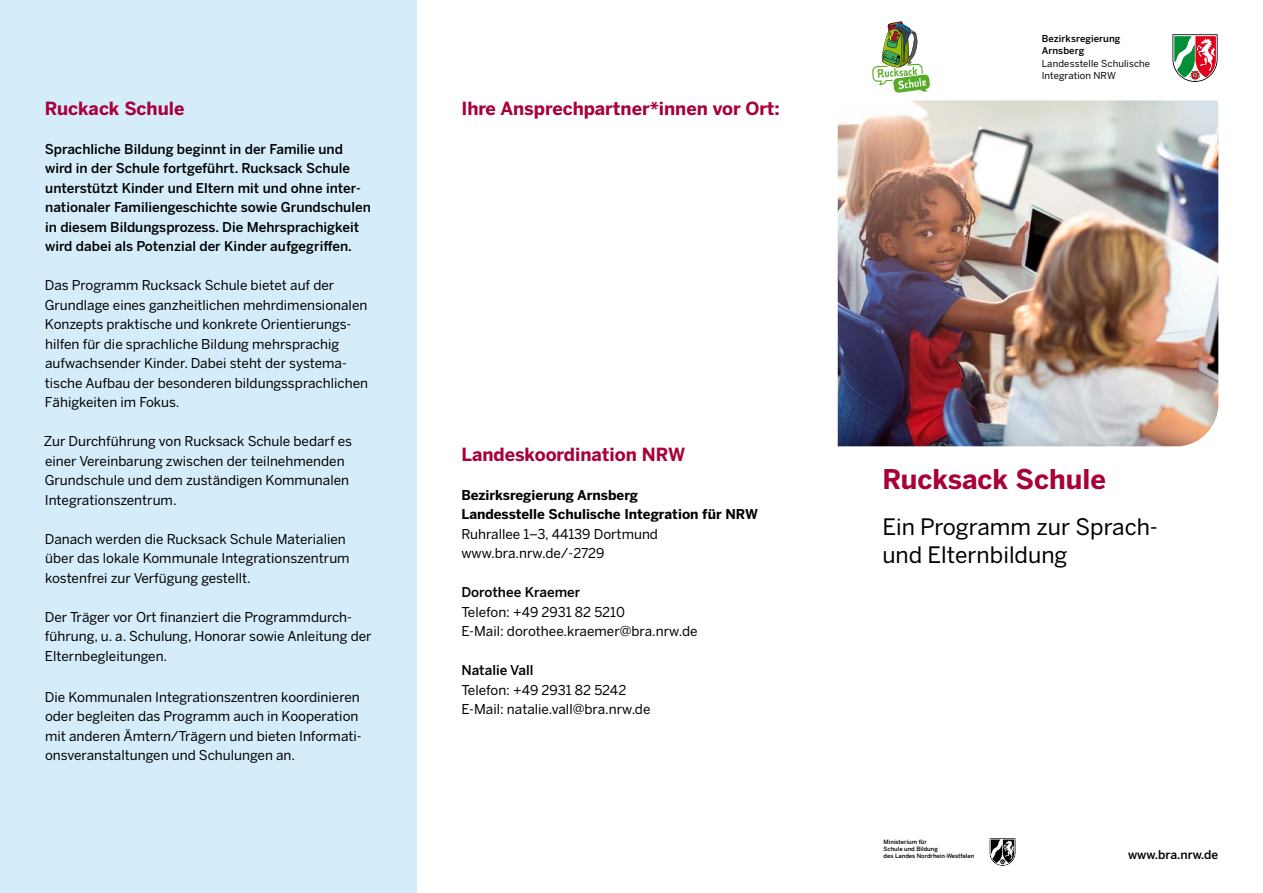
<style>
.page{position:relative;width:1263px;height:893px;background:#fff}
.page>*{position:absolute;margin:0;border:0;box-sizing:border-box;transform-origin:0 0}
.t1{font:700 27px "Benton Sans";color:#a8003b}
.t2{font:22.5px/28.5px "Benton Sans";color:#000}
.Überschirft{font:700 18px "Benton Sans";color:#a8003b}
.t3{font:13.5px/19.5px "Benton Sans";color:#000}
.t4{font:500 13.5px/19.5px "Benton Sans";color:#000}
.t5{font:700 13.5px/19.5px "Benton Sans";color:#000}
.t6{font:500 12px "Benton Sans";color:#000}
.t7{font:9.6px/11.4px "Benton Sans";letter-spacing:.01em;color:#000}
.t8{font:500 9.6px/11.4px "Benton Sans";letter-spacing:.01em;color:#000}
.t9{font:500 5.85px/7.1px "Benton Sans";color:#000}
.s1{font-weight:500}
</style>
<div class="page">
<div style="left:0;top:0;width:417px;height:893px;background:#d5edfa"></div>
<svg style="left:1172px;top:34px;width:45px;height:48px"></svg>
<img style="left:838px;top:100px;width:380px;height:346px">
<svg style="left:990px;top:838px;width:25px;height:28px"></svg>
<img style="left:872px;top:21px;width:58px;height:72px">
<p class="Überschirft" style="left:45px;top:98px;width:141px">Ruckack Schule</p>
<p class="t4" style="left:45px;top:139px;width:328px">Sprachliche Bildung beginnt in der Familie und wird in der Schule fortgeführt. Rucksack Schule unterstützt Kinder und Eltern mit und ohne inter&shy;nationaler Familiengeschichte sowie Grundschulen in diesem Bildungsprozess. Die Mehrsprachigkeit wird dabei als Potenzial der Kinder aufgegriffen.</p>
<p class="t3" style="left:45px;top:276px;width:325px">Das Programm Rucksack Schule bietet auf der Grundlage eines ganzheitlichen mehrdimensionalen Konzepts praktische und konkrete Orientierungs&shy;hilfen für die sprachliche Bildung mehrsprachig aufwachsender Kinder. Dabei steht der systema&shy;tische Aufbau der besonderen bildungssprachlichen Fähigkeiten im Fokus.</p>
<p class="t3" style="left:44px;top:432px;width:310px">Zur Durchführung von Rucksack Schule bedarf es einer Vereinbarung zwischen der teilnehmenden Grundschule und dem zuständigen Kommunalen Integrationszentrum.</p>
<p class="t3" style="left:45px;top:529px;width:306px">Danach werden die Rucksack Schule Materialien über das lokale Kommunale Integrationszentrum kostenfrei zur Verfügung gestellt.</p>
<p class="t3" style="left:45px;top:607px;width:328px">Der Träger vor Ort finanziert die Programmdurch&shy;führung, u. a. Schulung, Honorar sowie Anleitung der<br>Elternbegleitungen.</p>
<p class="t3" style="left:45px;top:687px;width:318px">Die Kommunalen Integrationszentren koordinieren oder begleiten das Programm auch in Kooperation mit anderen Ämtern/Trägern und bieten Informati&shy;onsveranstaltungen und Schulungen an.</p>
<p class="Überschirft" style="left:461px;top:97px;width:320px">Ihre Ansprechpartner*innen vor Ort:</p>
<p class="Überschirft" style="left:461px;top:443px;width:225px">Landeskoordination NRW</p>
<p class="t5" style="left:461px;top:485px;width:298px">Bezirksregierung Arnsberg<br>Landesstelle Schulische Integration für NRW</p>
<p class="t3" style="left:461px;top:524px;width:198px">Ruhrallee 1–3, 44139 Dortmund www.bra.nrw.de/-2729</p>
<p class="t3" style="left:461px;top:582px;width:238px"><span class="s1">Dorothee Kraemer<br></span>Telefon: +49 2931 82 5210<br>E-Mail: dorothee.kraemer@bra.nrw.de</p>
<p class="t3" style="left:461px;top:660px;width:191px"><span class="s1">Natalie Vall<br></span>Telefon: +49 2931 82 5242<br>E-Mail: natalie.vall@bra.nrw.de</p>
<p class="t8" style="left:1042px;top:33px;width:80px">Bezirksregierung<br>Arnsberg</p>
<p class="t7" style="left:1042px;top:58px;width:110px">Landesstelle Schulische<br>Integration NRW</p>
<p class="t1" style="left:882px;top:463px;width:225px">Rucksack Schule</p>
<p class="t2" style="left:882px;top:512px;width:277px">Ein Programm zur Sprach&shy;und Elternbildung</p>
<p class="t9" style="left:884px;top:838px;width:92px">Ministerium für<br>Schule und Bildung<br>des Landes Nordrhein-Westfalen</p>
<p class="t6" style="left:1128px;top:848px;width:92px">www.bra.nrw.de</p>
</div>
